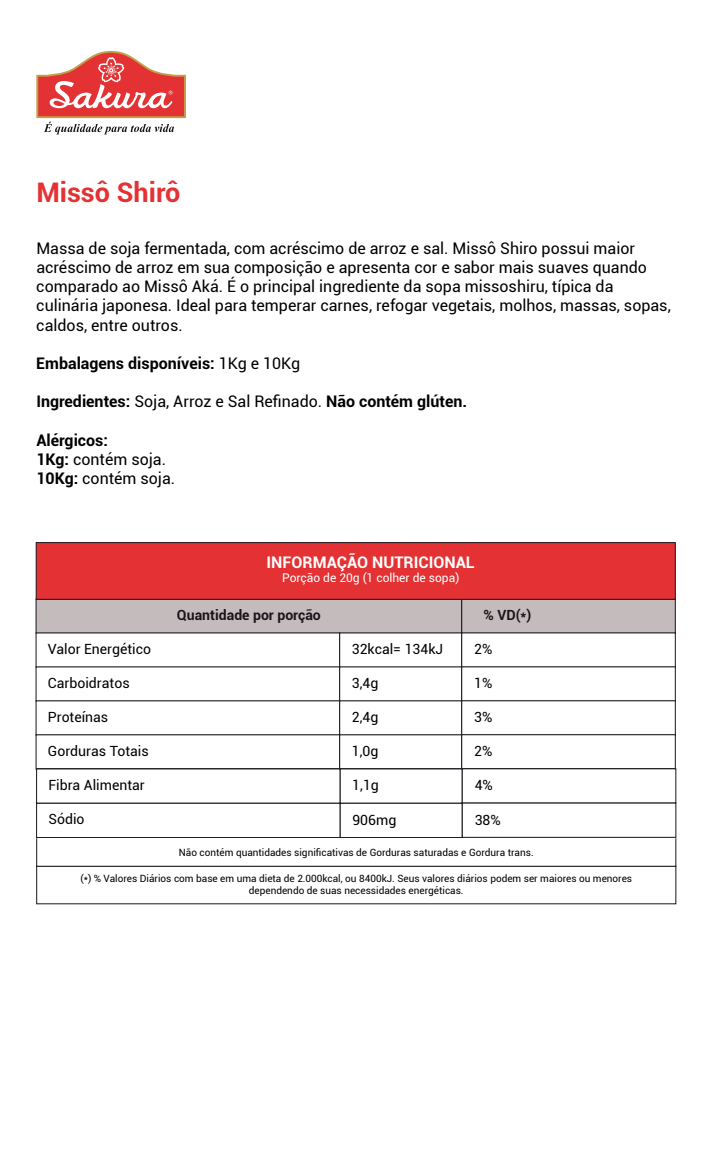
<style>
.page{position:relative;width:722px;height:1173px;background:#fff}
.page>*{position:absolute;margin:0;border:0;box-sizing:border-box;transform-origin:0 0}
.t1{font:700 27px "Roboto";color:#e43234}
.t2{font:16px/19.2px "Roboto";color:#000001}
.t3{font:700 16px "Roboto";color:#000001}
.t4{font:700 16px "Roboto";color:#fff}
.t5{font:14.1px "Roboto";color:#000001}
.t6{font:700 14.1px "Roboto";color:#18151a}
.t7{font:12px "Roboto";color:#fff}
.t8{font:10px/12px "Roboto";color:#000001;text-align:center}
.s1{font-weight:400}
.s2{font-weight:700}
</style>
<div class="page">
<svg style="left:36px;top:51px;width:150px;height:83px"></svg>
<div style="left:36px;top:599px;width:426px;height:35px;background:#c4bbbc"></div>
<div style="left:461px;top:599px;width:215px;height:35px;background:#c4bbbc;border:1px solid #18151a"></div>
<div style="left:36px;top:542px;width:640px;height:58px;background:#e43234;border:1px solid #18151a"></div>
<div style="left:36px;top:633px;width:304px;height:35px;background:#fff"></div>
<div style="left:339px;top:633px;width:123px;height:35px;background:#fff"></div>
<div style="left:461px;top:633px;width:215px;height:35px;background:#fff"></div>
<div style="left:461px;top:700px;width:215px;height:35px;background:#fff;border:1px solid #18151a"></div>
<div style="left:36px;top:734px;width:304px;height:36px;background:#fff;border:1px solid #18151a"></div>
<div style="left:339px;top:734px;width:123px;height:36px;background:#fff;border:1px solid #18151a"></div>
<div style="left:461px;top:734px;width:215px;height:35px;background:#fff;border:1px solid #18151a"></div>
<hr style="left:36px;top:768px;width:304px;height:1px;background:#18151a">
<hr style="left:340px;top:768px;width:122px;height:1px;background:#18151a">
<div style="left:36px;top:769px;width:305px;height:35px;background:#fff"></div>
<div style="left:340px;top:769px;width:123px;height:35px;background:#fff"></div>
<div style="left:462px;top:768px;width:214px;height:35px;background:#fff;border:1px solid #18151a"></div>
<div style="left:36px;top:803px;width:305px;height:35px;background:#fff;border:1px solid #18151a"></div>
<div style="left:340px;top:803px;width:123px;height:35px;background:#fff;border:1px solid #18151a"></div>
<div style="left:462px;top:803px;width:214px;height:35px;background:#fff;border:1px solid #18151a"></div>
<div style="left:36px;top:838px;width:640px;height:29px;background:#fff;border:1px solid #18151a"></div>
<h1 class="t1" style="left:36px;top:174px;width:146px">Missô Shirô</h1>
<p class="t2" style="left:36px;top:238px;width:636px">Massa de soja fermentada, com acréscimo de arroz e sal. Missô Shiro possui maior acréscimo de arroz em sua composição e apresenta cor e sabor mais suaves quando comparado ao Missô Aká. É o principal ingrediente da sopa missoshiru, típica da culinária japonesa. Ideal para temperar carnes, refogar vegetais, molhos, massas, sopas, caldos, entre outros.</p>
<p class="t3" style="left:36px;top:352px;width:265px">Embalagens disponíveis: <span class="s1">1Kg e 10Kg</span></p>
<p class="t3" style="left:36px;top:390px;width:432px">Ingredientes: <span class="s1">Soja, Arroz e Sal Refinado.</span> Não contém glúten.</p>
<p class="t2" style="left:36px;top:430px;width:140px"><span class="s2">Alérgicos:<br>1Kg:</span> contém soja.<br><span class="s2">10Kg:</span> contém soja.</p>
<p class="t4" style="left:267px;top:551px;width:210px">INFORMAÇÃO NUTRICIONAL</p>
<p class="t7" style="left:282px;top:570px;width:179px">Porção de 20g (1 colher de sopa)</p>
<p class="t6" style="left:177px;top:605px;width:145px">Quantidade por porção</p>
<p class="t6" style="left:484px;top:605px;width:49px">% VD(*)</p>
<p class="t5" style="left:48px;top:639px;width:105px">Valor Energético</p>
<p class="t5" style="left:352px;top:639px;width:93px">32kcal= 134kJ</p>
<p class="t5" style="left:474px;top:639px;width:20px">2%</p>
<p class="t5" style="left:48px;top:673px;width:83px">Carboidratos</p>
<p class="t5" style="left:352px;top:673px;width:28px">3,4g</p>
<p class="t5" style="left:474px;top:673px;width:20px">1%</p>
<p class="t5" style="left:48px;top:707px;width:62px">Proteínas</p>
<p class="t5" style="left:352px;top:707px;width:28px">2,4g</p>
<p class="t5" style="left:474px;top:707px;width:20px">3%</p>
<p class="t5" style="left:48px;top:741px;width:102px">Gorduras Totais</p>
<p class="t5" style="left:352px;top:741px;width:28px">1,0g</p>
<p class="t5" style="left:474px;top:741px;width:20px">2%</p>
<p class="t5" style="left:48px;top:775px;width:98px">Fibra Alimentar</p>
<p class="t5" style="left:352px;top:775px;width:28px">1,1g</p>
<p class="t5" style="left:475px;top:775px;width:20px">4%</p>
<p class="t5" style="left:352px;top:810px;width:45px">906mg</p>
<p class="t5" style="left:475px;top:810px;width:28px">38%</p>
<p class="t5" style="left:48px;top:810px;width:38px">Sódio</p>
<p class="t8" style="left:179px;top:846px;width:356px">Não contém quantidades significativas de Gorduras saturadas e Gordura trans.</p>
<p class="t8" style="left:80px;top:872px;width:553px">(*) % Valores Diários com base em uma dieta de 2.000kcal, ou 8400kJ. Seus valores diários podem ser maiores ou menores dependendo de suas necessidades energéticas.</p>
</div>
